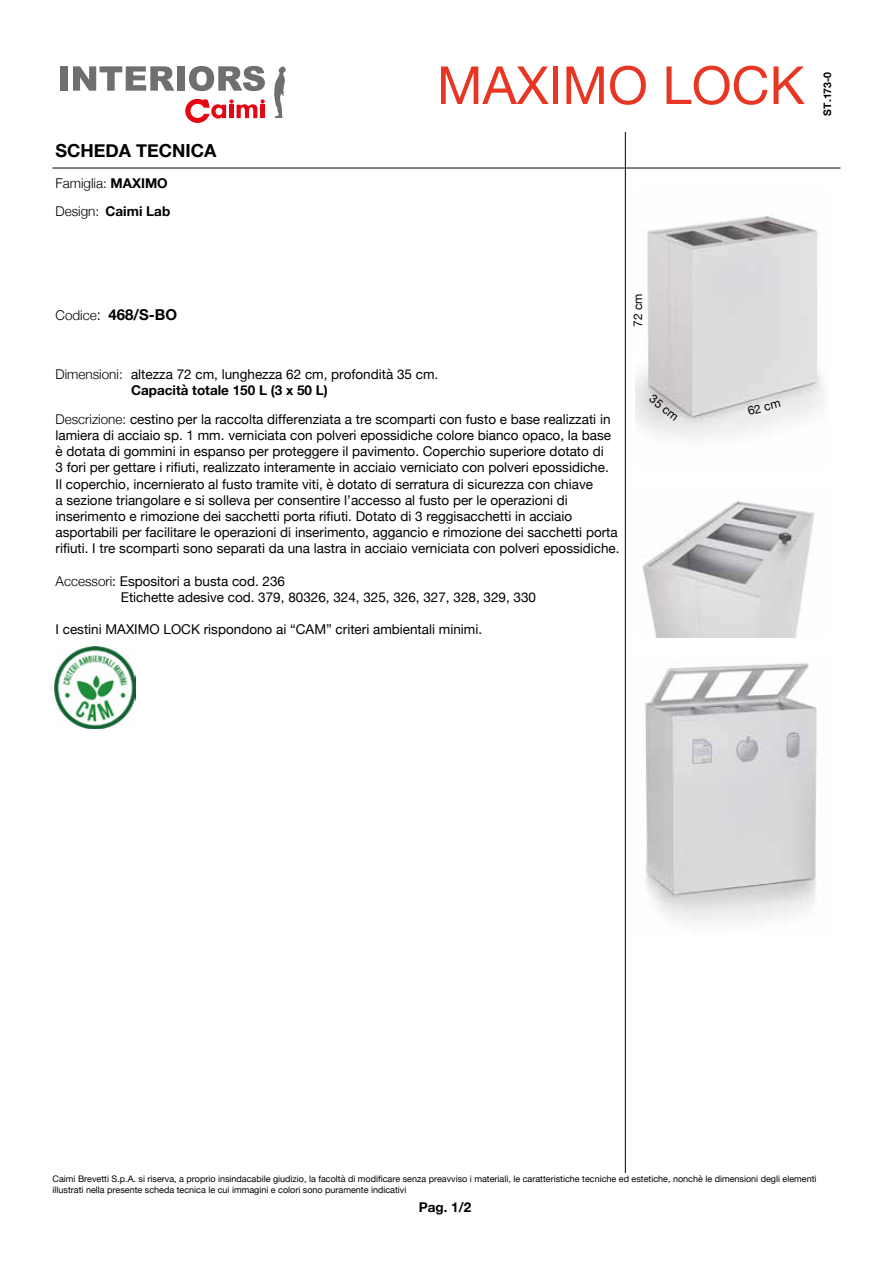
<style>
.page{position:relative;width:893px;height:1263px;background:#fff}
.page>*{position:absolute;margin:0;border:0;box-sizing:border-box;transform-origin:0 0}
.t1{font:52.5px "Helvetica Neue";color:#e73724}
.t2{font:700 18px "Helvetica Neue";color:#000}
.t3{font:700 15px "Helvetica Neue";color:#000}
.t4{font:13.5px/16.2px "Helvetica Neue";color:#000}
.t5{font:300 13.5px/28.5px "Helvetica Neue";color:#000}
.t6{font:700 13.5px "Helvetica Neue";color:#000}
.t7{font:12px "Helvetica Neue";color:#000}
.t8{font:700 10.5px "Helvetica Neue";color:#000}
.t9{font:9px/10.8px "Helvetica Neue";color:#000}
.s1{font-weight:700}
.s2{font-weight:300;font-size:13.5px}
.s3{font-weight:300}
</style>
<div class="page">
<hr style="left:53px;top:168px;width:787px;height:1px;background:#000">
<hr style="left:625px;top:132px;width:1px;height:1042px;background:#000">
<div style="left:60px;top:66px;width:8px;height:25px;background:#706f6f"></div>
<svg style="left:73px;top:66px;width:101px;height:25px"></svg>
<div style="left:177px;top:66px;width:8px;height:25px;background:#706f6f"></div>
<svg style="left:189px;top:66px;width:76px;height:25px"></svg>
<svg style="left:274px;top:66px;width:12px;height:52px"></svg>
<svg style="left:185px;top:99px;width:80px;height:24px"></svg>
<img style="left:54px;top:646px;width:82px;height:82px">
<img style="left:635px;top:214px;width:190px;height:223px">
<img style="left:644px;top:663px;width:173px;height:258px">
<img style="left:642px;top:498px;width:173px;height:140px">
<h2 class="t2" style="left:56px;top:137px;width:163px">SCHEDA TECNICA</h2>
<p class="t5" style="left:56px;top:168px;width:116px">Famiglia: <span class="s1">MAXIMO<br></span>Design: <span class="s1">Caimi Lab</span></p>
<p class="t3" style="left:56px;top:303px;width:123px"><span class="s2">Codice</span><span class="s3">:</span> 468/S-BO</p>
<h1 class="t1" style="left:437px;top:47px;width:369px">MAXIMO LOCK</h1>
<p class="t8" style="left:819px;top:116px;width:45px;rotate:-90deg">ST.173-0</p>
<p class="t7" style="left:629px;top:327px;width:35px;rotate:-90deg">72 cm</p>
<p class="t4" style="left:131px;top:367px;width:309px;text-indent:-76px"><span class="s3">Dimensioni:</span> altezza 72 cm, lunghezza 62 cm, profondità 35 cm.<br><span class="s1">Capacità totale 150 L (3 x 50 L)</span></p>
<p class="t4" style="left:56px;top:412px;width:566px"><span class="s3">Descrizione:</span> cestino per la raccolta differenziata a tre scomparti con fusto e base realizzati in lamiera di acciaio sp. 1 mm. verniciata con polveri epossidiche colore bianco opaco, la base è dotata di gommini in espanso per proteggere il pavimento. Coperchio superiore dotato di<br>3 fori per gettare i rifiuti, realizzato interamente in acciaio verniciato con polveri epossidiche.<br>Il coperchio, incernierato al fusto tramite viti, è dotato di serratura di sicurezza con chiave<br>a sezione triangolare e si solleva per consentire l’accesso al fusto per le operazioni di inserimento e rimozione dei sacchetti porta rifiuti. Dotato di 3 reggisacchetti in acciaio asportabili per facilitare le operazioni di inserimento, aggancio e rimozione dei sacchetti porta rifiuti. I tre scomparti sono separati da una lastra in acciaio verniciata con polveri epossidiche.</p>
<p class="t4" style="left:121px;top:574px;width:417px;text-indent:-65px"><span class="s3">Accessori</span>: Espositori a busta cod. 236<br>Etichette adesive cod. 379, 80326, 324, 325, 326, 327, 328, 329, 330</p>
<p class="t4" style="left:56px;top:622px;width:428px">I cestini MAXIMO LOCK rispondono ai “CAM” criteri ambientali minimi.</p>
<p class="t7" style="left:656px;top:390px;width:35px;rotate:38deg">35 cm</p>
<p class="t7" style="left:746px;top:403px;width:35px;rotate:-15deg">62 cm</p>
<p class="t9" style="left:53px;top:1174px;width:766px">Caimi Brevetti S.p.A. si riserva, a proprio insindacabile giudizio, la facoltà di modificare senza preavviso i materiali, le caratteristiche tecniche ed estetiche, nonchè le dimensioni degli elementi illustrati nella presente scheda tecnica le cui immagini e colori sono puramente indicativi</p>
<p class="t6" style="left:419px;top:1196px;width:54px">Pag. 1/2</p>
</div>
